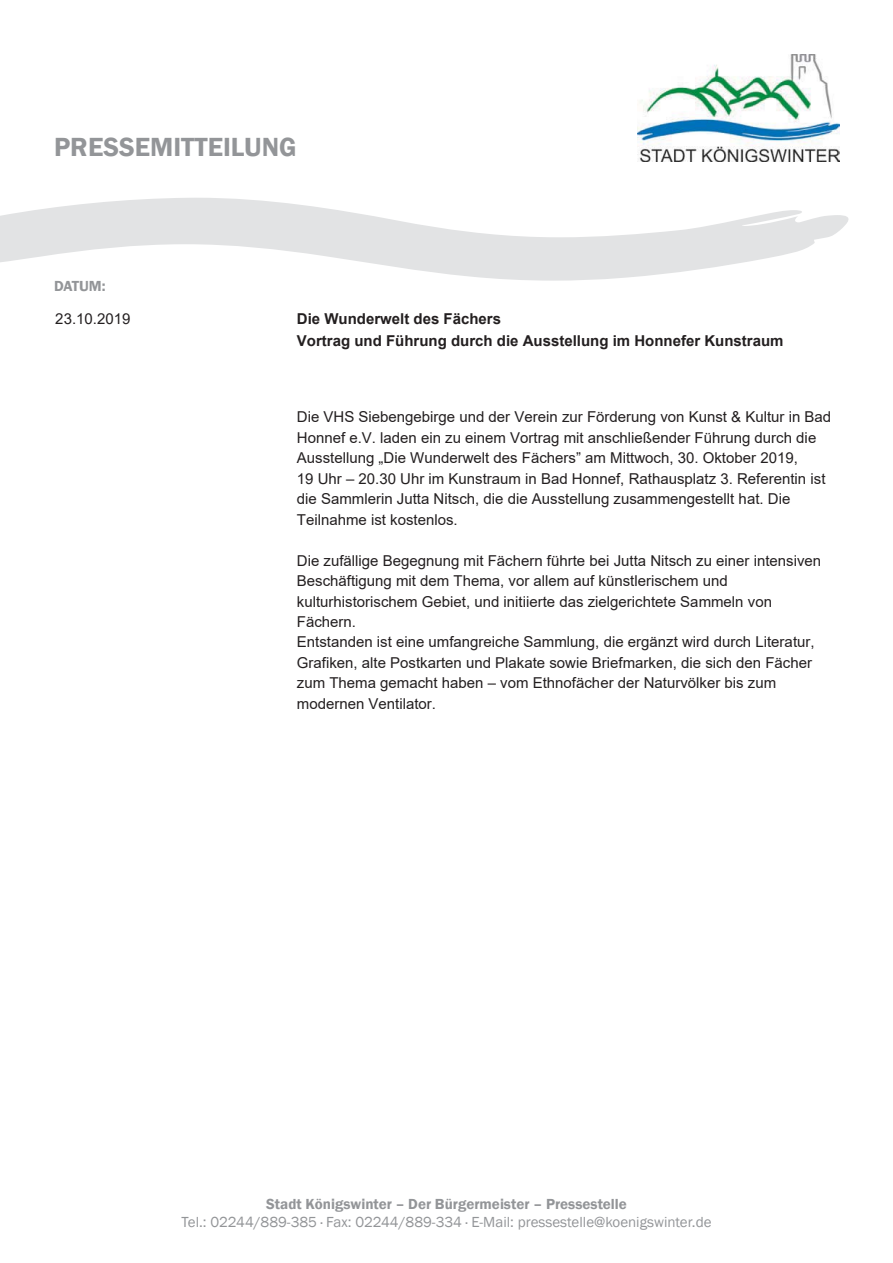
<style>
.page{position:relative;width:893px;height:1263px;background:#fff}
.page>*{position:absolute;margin:0;border:0;box-sizing:border-box;transform-origin:0 0}
.t1{font:600 27px "Franklin Gothic";color:#939598}
.t2{font:15px/20.4px "Arial";color:#231f20}
.t3{font:700 15px/21.5px "Arial";color:#231f20}
.t4{font:15px "Franklin Gothic";color:#939598}
.t5{font:600 15px "Franklin Gothic";color:#939598}
</style>
<div class="page">
<img style="left:638px;top:54px;width:201px;height:108px">
<svg style="left:0;top:198px;width:849px;height:83px;fill:#e2e3e4"></svg>
<h1 class="t1" style="left:54px;top:131px;width:244px">PRESSEMITTEILUNG</h1>
<p class="t5" style="left:54px;top:278px;width:53px">DATUM:</p>
<p class="t2" style="left:55px;top:309px;width:77px">23.10.2019</p>
<p class="t3" style="left:297px;top:308px;width:488px">Die Wunderwelt des Fächers<br>Vortrag und Führung durch die Ausstellung im Honnefer Kunstraum</p>
<p class="t2" style="left:297px;top:407px;width:536px">Die VHS Siebengebirge und der Verein zur Förderung von Kunst &amp; Kultur in Bad Honnef e.V. laden ein zu einem Vortrag mit anschließender Führung durch die Ausstellung „Die Wunderwelt des Fächers” am Mittwoch, 30. Oktober 2019,<br>19 Uhr – 20.30 Uhr im Kunstraum in Bad Honnef, Rathausplatz 3. Referentin ist die Sammlerin Jutta Nitsch, die die Ausstellung zusammengestellt hat. Die Teilnahme ist kostenlos.</p>
<p class="t2" style="left:297px;top:550px;width:526px">Die zufällige Begegnung mit Fächern führte bei Jutta Nitsch zu einer intensiven Beschäftigung mit dem Thema, vor allem auf künstlerischem und kulturhistorischem Gebiet, und initiierte das zielgerichtete Sammeln von Fächern.<br>Entstanden ist eine umfangreiche Sammlung, die ergänzt wird durch Literatur, Grafiken, alte Postkarten und Plakate sowie Briefmarken, die sich den Fächer zum Thema gemacht haben – vom Ethnofächer der Naturvölker bis zum modernen Ventilator.</p>
<p class="t5" style="left:266px;top:1196px;width:362px">Stadt Königswinter – Der Bürgermeister – Pressestelle</p>
<p class="t4" style="left:182px;top:1214px;width:531px">Tel.: 02244/889-385 · Fax: 02244/889-334 · E-Mail: pressestelle@koenigswinter.de</p>
</div>
